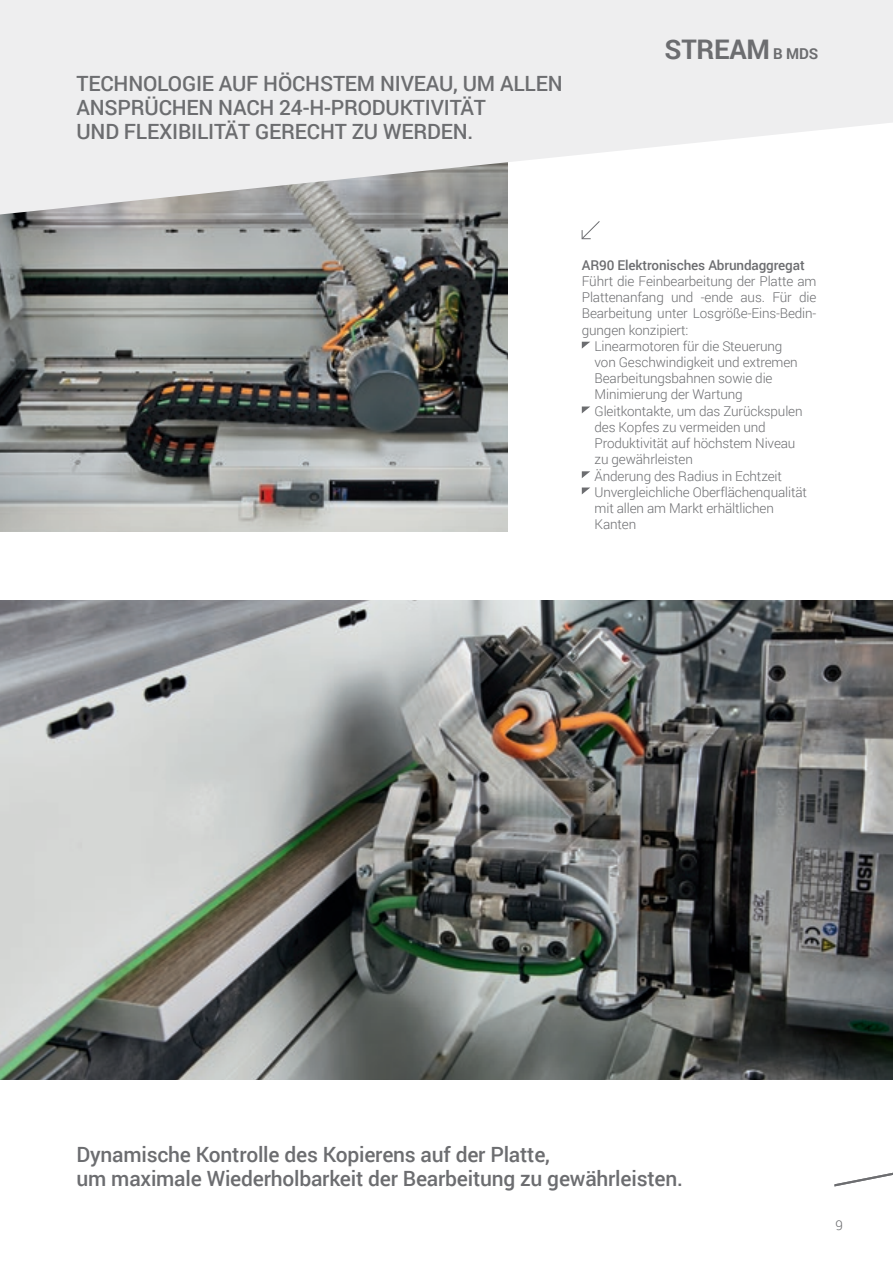
<style>
.page{position:relative;width:893px;height:1263px;background:#fff}
.page>*{position:absolute;margin:0;border:0;box-sizing:border-box;transform-origin:0 0}
.t1{font:700 27px "Roboto";letter-spacing:-.01em;color:#6c6d70}
._2_SOTTOTITOLO_ROSSO{font:500 21px/24px "Roboto";letter-spacing:-.01em;color:#6c6d70}
.t2{font:300 13.5px/16.2px "Roboto";letter-spacing:-.01em;color:#6c6d70}
.t3{font:500 13.5px "Roboto";letter-spacing:-.01em;color:#6c6d70}
.s1{font-size:15px}
</style>
<div class="page">
<img style="left:0;top:214px;width:508px;height:317px">
<img style="left:0;top:601px;width:893px;height:478px">
<svg style="left:0;top:0;width:893px;height:214px;background:#ebebeb"></svg>
<svg style="left:834px;top:1172px;width:59px;height:14px"></svg>
<svg style="left:582px;top:342px;width:8px;height:7px"></svg>
<svg style="left:582px;top:406px;width:8px;height:7px"></svg>
<svg style="left:582px;top:471px;width:8px;height:7px"></svg>
<svg style="left:582px;top:487px;width:8px;height:7px"></svg>
<svg style="left:581px;top:221px;width:19px;height:18px"></svg>
<p class="_2_SOTTOTITOLO_ROSSO" style="left:77px;top:71px;width:488px">TECHNOLOGIE AUF HÖCHSTEM NIVEAU, UM ALLEN<br>ANSPRÜCHEN NACH 24-H-PRODUKTIVITÄT<br>UND FLEXIBILITÄT GERECHT ZU WERDEN.</p>
<p class="t1" style="left:664px;top:30px;width:155px">STREAM <span class="s1">B MDS</span></p>
<p class="t3" style="left:582px;top:256px;width:224px">AR90 Elektronisches Abrundaggregat</p>
<p class="t2" style="left:582px;top:273px;width:236px;text-align:justify">Führt die Feinbearbeitung der Platte am Plattenanfang und -ende aus. Für die Bearbeitung unter Losgröße-Eins-Bedin&shy;gungen konzipiert:</p>
<p class="t2" style="left:595px;top:337px;width:205px">Linearmotoren für die Steuerung von Geschwindigkeit und extremen<br>Bearbeitungsbahnen sowie die<br>Minimierung der Wartung</p>
<p class="t2" style="left:595px;top:402px;width:210px">Gleitkontakte, um das Zurückspulen des Kopfes zu vermeiden und<br>Produktivität auf höchstem Niveau zu gewährleisten</p>
<p class="t2" style="left:595px;top:467px;width:189px">Änderung des Radius in Echtzeit</p>
<p class="t2" style="left:595px;top:483px;width:214px">Unvergleichliche Oberflächenqualität mit allen am Markt erhältlichen<br>Kanten</p>
<p class="_2_SOTTOTITOLO_ROSSO" style="left:77px;top:1142px;width:608px">Dynamische Kontrolle des Kopierens auf der Platte,<br>um maximale Wiederholbarkeit der Bearbeitung zu gewährleisten.</p>
<p class="t2" style="left:836px;top:1216px;width:9px">9</p>
</div>
